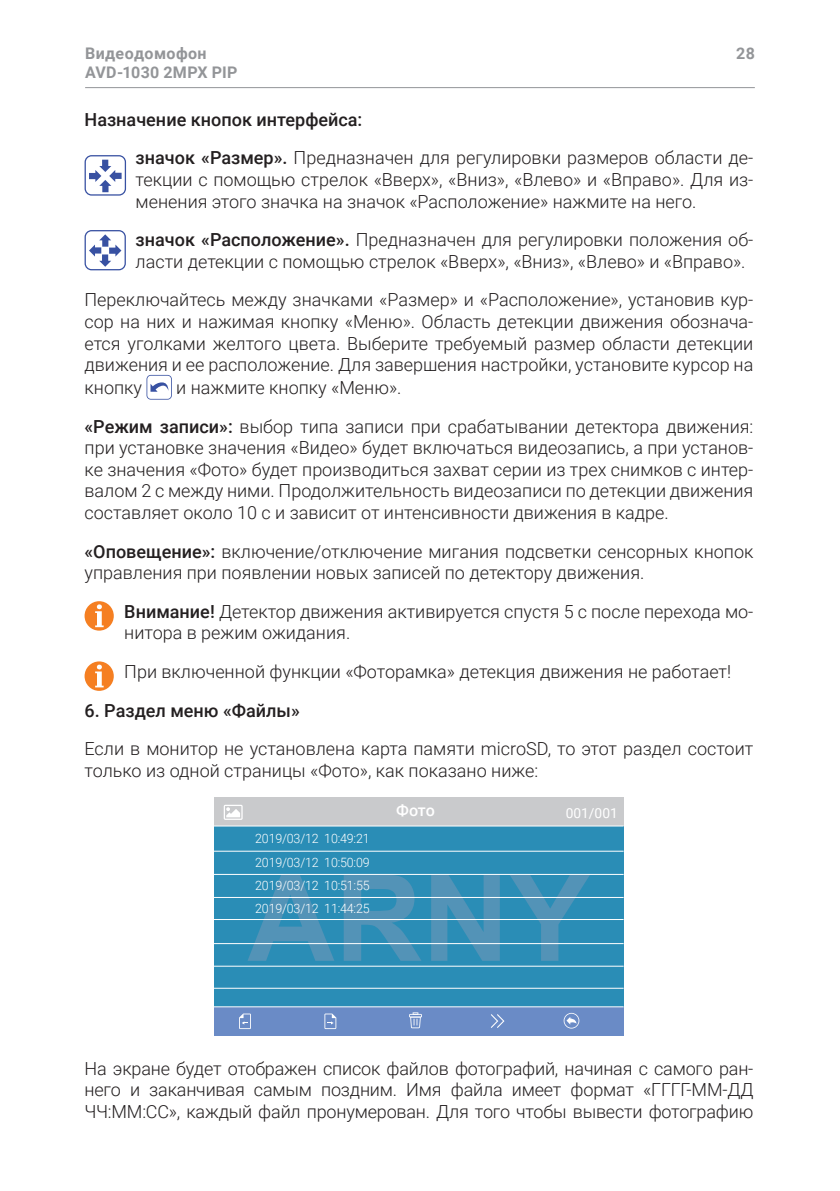
<style>
.page{position:relative;width:840px;height:1191px;background:#fff}
.page>*{position:absolute;margin:0;border:0;box-sizing:border-box;transform-origin:0 0}
.t1{font:300 18px/21.6px "Roboto";color:#231f20}
.t2{font:500 18px "Roboto";color:#231f20}
.t3{font:700 16px/19.2px "Roboto";letter-spacing:.02em;color:#939598}
.t4{font:500 16px "Roboto";color:#fff}
.t5{font:13.8px "Roboto";color:#fff}
.t6{font:300 12.8px/23.2px "Roboto";letter-spacing:-.015em;color:#fff;text-align:justify}
.s1{font-weight:500}
</style>
<div class="page">
<hr style="left:85px;top:87px;width:669px;height:1px;background:#939598">
<svg style="left:84px;top:155px;width:42px;height:41px"></svg>
<svg style="left:84px;top:230px;width:42px;height:40px"></svg>
<svg style="left:146px;top:375px;width:26px;height:24px"></svg>
<div style="left:84px;top:601px;width:30px;height:29px;background:#f57f22;border-radius:50%"></div>
<svg style="left:95px;top:604px;width:9px;height:23px"></svg>
<div style="left:84px;top:661px;width:30px;height:30px;background:#f57f22;border-radius:50%"></div>
<svg style="left:95px;top:664px;width:9px;height:23px"></svg>
<div style="left:214px;top:797px;width:409px;height:239px;background:#2a8db6"></div>
<div style="left:214px;top:797px;width:409px;height:29px;background:#c9cacc"></div>
<div style="left:214px;top:1006px;width:409px;height:29px;background:#6a8bc6"></div>
<svg style="left:247px;top:875px;width:87px;height:85px"></svg>
<svg style="left:343px;top:875px;width:78px;height:85px"></svg>
<svg style="left:431px;top:875px;width:68px;height:85px"></svg>
<svg style="left:509px;top:875px;width:81px;height:85px"></svg>
<svg style="left:563px;top:1012px;width:16px;height:16px"></svg>
<hr style="left:214px;top:825px;width:409px;height:1px;background:#fff">
<hr style="left:214px;top:851px;width:409px;height:1px;background:#fff">
<hr style="left:214px;top:874px;width:409px;height:1px;background:#fff">
<hr style="left:214px;top:897px;width:409px;height:1px;background:#fff">
<hr style="left:214px;top:919px;width:409px;height:1px;background:#fff">
<hr style="left:214px;top:943px;width:409px;height:1px;background:#fff">
<hr style="left:214px;top:965px;width:409px;height:1px;background:#fff">
<hr style="left:214px;top:988px;width:409px;height:1px;background:#fff">
<hr style="left:214px;top:1006px;width:409px;height:1px;background:#fff">
<svg style="left:491px;top:1014px;width:13px;height:13px"></svg>
<svg style="left:409px;top:1012px;width:13px;height:16px"></svg>
<svg style="left:324px;top:1013px;width:12px;height:16px"></svg>
<svg style="left:239px;top:1013px;width:12px;height:16px"></svg>
<svg style="left:223px;top:804px;width:19px;height:16px"></svg>
<p class="t3" style="left:85px;top:43px;width:154px">Видеодомофон<br>AVD-1030 2MPX PIP</p>
<p class="t3" style="left:735px;top:43px;width:20px">28</p>
<p class="t1" style="left:135px;top:99px;width:619px;line-height:38.6px;text-indent:-51px"><span class="s1">Назначение кнопок интерфейса:<br>значок «Размер».</span> Предназначен для регулировки размеров области де-</p>
<p class="t1" style="left:135px;top:168px;width:619px">текции с помощью стрелок «Вверх», «Вниз», «Влево» и «Вправо». Для из&shy;менения этого значка на значок «Расположение» нажмите на него.</p>
<p class="t1" style="left:136px;top:228px;width:619px"><span class="s1">значок «Расположение».</span> Предназначен для регулировки положения об&shy;ласти детекции с помощью стрелок «Вверх», «Вниз», «Влево» и «Вправо».</p>
<p class="t1" style="left:84px;top:288px;width:670px;text-align:justify">Переключайтесь между значками «Размер» и «Расположение», установив кур&shy;сор на них и нажимая кнопку «Меню». Область детекции движения обознача&shy;ется уголками желтого цвета. Выберите требуемый размер области детекции движения и ее расположение. Для завершения настройки, установите курсор на кнопку</p>
<p class="t1" style="left:84px;top:367px;width:670px;line-height:38.6px;text-indent:92px">и нажмите кнопку «Меню».<br><span class="s1">«Режим записи»:</span> выбор типа записи при срабатывании детектора движения:</p>
<p class="t1" style="left:84px;top:436px;width:670px;text-align:justify">при установке значения «Видео» будет включаться видеозапись, а при установ&shy;ке значения «Фото» будет производиться захват серии из трех снимков с интер&shy;валом 2 с между ними. Продолжительность видеозаписи по детекции движения составляет около 10 с и зависит от интенсивности движения в кадре.</p>
<p class="t1" style="left:84px;top:540px;width:670px"><span class="s1">«Оповещение»:</span> включение/отключение мигания подсветки сенсорных кнопок управления при появлении новых записей по детектору движения.</p>
<p class="t1" style="left:124px;top:600px;width:630px"><span class="s1">Внимание!</span> Детектор движения активируется спустя 5 с после перехода мо&shy;нитора в режим ожидания.</p>
<p class="t1" style="left:124px;top:660px;width:608px">При включенной функции «Фоторамка» детекция движения не работает!</p>
<p class="t2" style="left:84px;top:697px;width:217px">6. Раздел меню «Файлы»</p>
<p class="t1" style="left:84px;top:737px;width:670px">Если в монитор не установлена карта памяти microSD, то этот раздел состоит только из одной страницы «Фото», как показано ниже:</p>
<p class="t4" style="left:396px;top:799px;width:40px">Фото</p>
<p class="t5" style="left:565px;top:803px;width:54px">001/001</p>
<p class="t6" style="left:255px;top:826px;width:116px">2019/03/12 10:49:21<br>2019/03/12 10:50:09<br>2019/03/12 10:51:55<br>2019/03/12 11:44:25</p>
<p class="t1" style="left:84px;top:1057px;width:670px;text-align:justify">На экране будет отображен список файлов фотографий, начиная с самого ран&shy;него и заканчивая самым поздним. Имя файла имеет формат «ГГГГ-ММ-ДД ЧЧ:ММ:СС», каждый файл пронумерован. Для того чтобы вывести фотографию</p>
</div>
